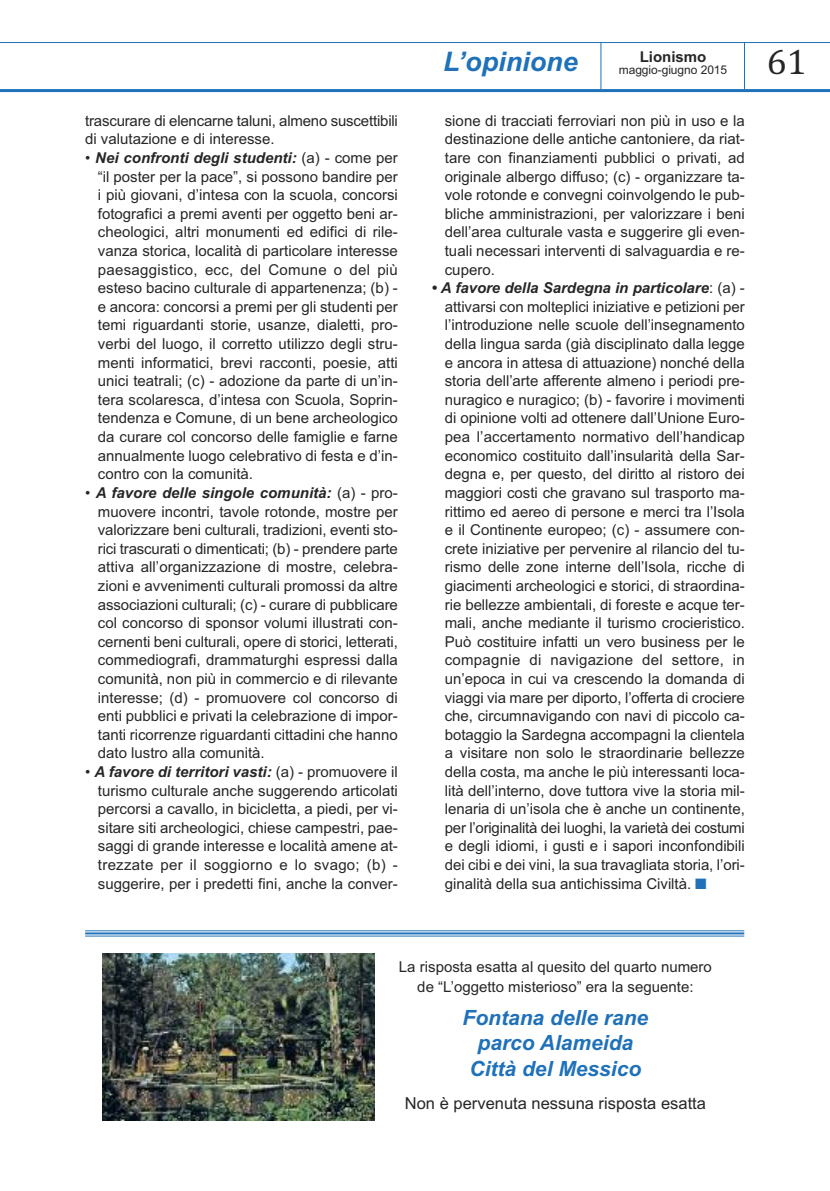
<style>
.page{position:relative;width:830px;height:1191px;background:#fff}
.page>*{position:absolute;margin:0;border:0;box-sizing:border-box;transform-origin:0 0}
.t1{font:36px "Cambria";color:#272627}
.t2{font:italic 700 27px "Arial";color:#1f71b9}
.t3{font:italic 700 21px/25.5px "Arial";color:#1f71b9;text-align:center}
.t4{font:16.5px "Arial";color:#272627}
.t5{font:15px/18.6px "Arial";color:#272627;text-align:justify}
.t6{font:700 15px "Arial";color:#272627}
.t7{font:12px "Arial";letter-spacing:-.005em;color:#272627}
.s1{font-weight:700;font-style:italic}
.s2{color:#1f71b9}
</style>
<div class="page">
<hr style="left:600px;top:43px;width:1px;height:46px;background:#1f71b9">
<hr style="left:743px;top:43px;width:1px;height:46px;background:#1f71b9">
<hr style="left:0;top:89px;width:829px;height:3px;background:#1f71b9">
<hr style="left:0;top:42px;width:829px;height:1px;background:#1f71b9">
<img style="left:102px;top:953px;width:272px;height:167px">
<hr style="left:85px;top:930px;width:659px;height:1px;background:#1f71b9">
<hr style="left:85px;top:932px;width:659px;height:2px;background:#1f71b9">
<hr style="left:85px;top:935px;width:659px;height:1px;background:#1f71b9">
<p class="t5" style="left:85px;top:111px;width:314px">trascurare di elencarne taluni, almeno suscettibili di valutazione e di interesse.</p>
<p class="t5" style="left:98px;top:148px;width:301px;text-indent:-13px">• <span class="s1">Nei confronti degli studenti:</span> (a) - come per “il poster per la pace”, si possono bandire per i più giovani, d’intesa con la scuola, concorsi fotografici a premi aventi per oggetto beni ar&shy;cheologici, altri monumenti ed edifici di rile&shy;vanza storica, località di particolare interesse paesaggistico, ecc, del Comune o del più esteso bacino culturale di appartenenza; (b) - e ancora: concorsi a premi per gli studenti per temi riguardanti storie, usanze, dialetti, pro&shy;verbi del luogo, il corretto utilizzo degli stru&shy;menti informatici, brevi racconti, poesie, atti unici teatrali; (c) - adozione da parte di un’in&shy;tera scolaresca, d’intesa con Scuola, Soprin&shy;tendenza e Comune, di un bene archeologico da curare col concorso delle famiglie e farne annualmente luogo celebrativo di festa e d’in&shy;contro con la comunità.</p>
<p class="t5" style="left:98px;top:483px;width:301px;text-indent:-13px">• <span class="s1">A favore delle singole comunità:</span> (a) - pro&shy;muovere incontri, tavole rotonde, mostre per valorizzare beni culturali, tradizioni, eventi sto&shy;rici trascurati o dimenticati; (b) - prendere parte attiva all’organizzazione di mostre, celebra&shy;zioni e avvenimenti culturali promossi da altre associazioni culturali; (c) - curare di pubblicare col concorso di sponsor volumi illustrati con&shy;cernenti beni culturali, opere di storici, letterati, commediografi, drammaturghi espressi dalla comunità, non più in commercio e di rilevante interesse; (d) - promuovere col concorso di enti pubblici e privati la celebrazione di impor&shy;tanti ricorrenze riguardanti cittadini che hanno dato lustro alla comunità.</p>
<p class="t5" style="left:98px;top:762px;width:301px;text-indent:-13px">• <span class="s1">A favore di territori vasti:</span> (a) - promuovere il turismo culturale anche suggerendo articolati percorsi a cavallo, in bicicletta, a piedi, per vi&shy;sitare siti archeologici, chiese campestri, pae&shy;saggi di grande interesse e località amene at&shy;trezzate per il soggiorno e lo svago; (b) - suggerire, per i predetti fini, anche la conver-</p>
<h2 class="t2" style="left:443px;top:46px;width:136px">L’opinione</h2>
<p class="t6" style="left:639px;top:48px;width:68px">Lionismo</p>
<p class="t7" style="left:618px;top:63px;width:110px">maggio-giugno 2015</p>
<p class="t5" style="left:444px;top:111px;width:301px">sione di tracciati ferroviari non più in uso e la destinazione delle antiche cantoniere, da riat&shy;tare con finanziamenti pubblici o privati, ad originale albergo diffuso; (c) - organizzare ta&shy;vole rotonde e convegni coinvolgendo le pub&shy;bliche amministrazioni, per valorizzare i beni dell’area culturale vasta e suggerire gli even&shy;tuali necessari interventi di salvaguardia e re&shy;cupero.</p>
<p class="t5" style="left:444px;top:279px;width:301px;text-indent:-13px"><span class="s1">• A favore della Sardegna in particolare</span>: (a) - attivarsi con molteplici iniziative e petizioni per l’introduzione nelle scuole dell’insegnamento della lingua sarda (già disciplinato dalla legge e ancora in attesa di attuazione) nonché della storia dell’arte afferente almeno i periodi pre&shy;nuragico e nuragico; (b) - favorire i movimenti di opinione volti ad ottenere dall’Unione Euro&shy;pea l’accertamento normativo dell’handicap economico costituito dall’insularità della Sar&shy;degna e, per questo, del diritto al ristoro dei maggiori costi che gravano sul trasporto ma&shy;rittimo ed aereo di persone e merci tra l’Isola e il Continente europeo; (c) - assumere con&shy;crete iniziative per pervenire al rilancio del tu&shy;rismo delle zone interne dell’Isola, ricche di giacimenti archeologici e storici, di straordina&shy;rie bellezze ambientali, di foreste e acque ter&shy;mali, anche mediante il turismo crocieristico.<br>Può costituire infatti un vero business per le compagnie di navigazione del settore, in un’epoca in cui va crescendo la domanda di viaggi via mare per diporto, l’offerta di crociere che, circumnavigando con navi di piccolo ca&shy;botaggio la Sardegna accompagni la clientela a visitare non solo le straordinarie bellezze della costa, ma anche le più interessanti loca&shy;lità dell’interno, dove tuttora vive la storia mil&shy;lenaria di un’isola che è anche un continente, per l’originalità dei luoghi, la varietà dei costumi e degli idiomi, i gusti e i sapori inconfondibili dei cibi e dei vini, la sua travagliata storia, l’ori&shy;ginalità della sua antichissima Civiltà. <span class="s2">■</span></p>
<h1 class="t1" style="left:766px;top:40px;width:41px">61</h1>
<p class="t5" style="left:399px;top:956px;width:314px;line-height:20.2px;text-align:center">La risposta esatta al quesito del quarto numero de “L’oggetto misterioso” era la seguente:</p>
<h3 class="t3" style="left:462px;top:1005px;width:187px">Fontana delle rane parco Alameida<br>Città del Messico</h3>
<p class="t4" style="left:404px;top:1094px;width:302px">Non è pervenuta nessuna risposta esatta</p>
</div>
